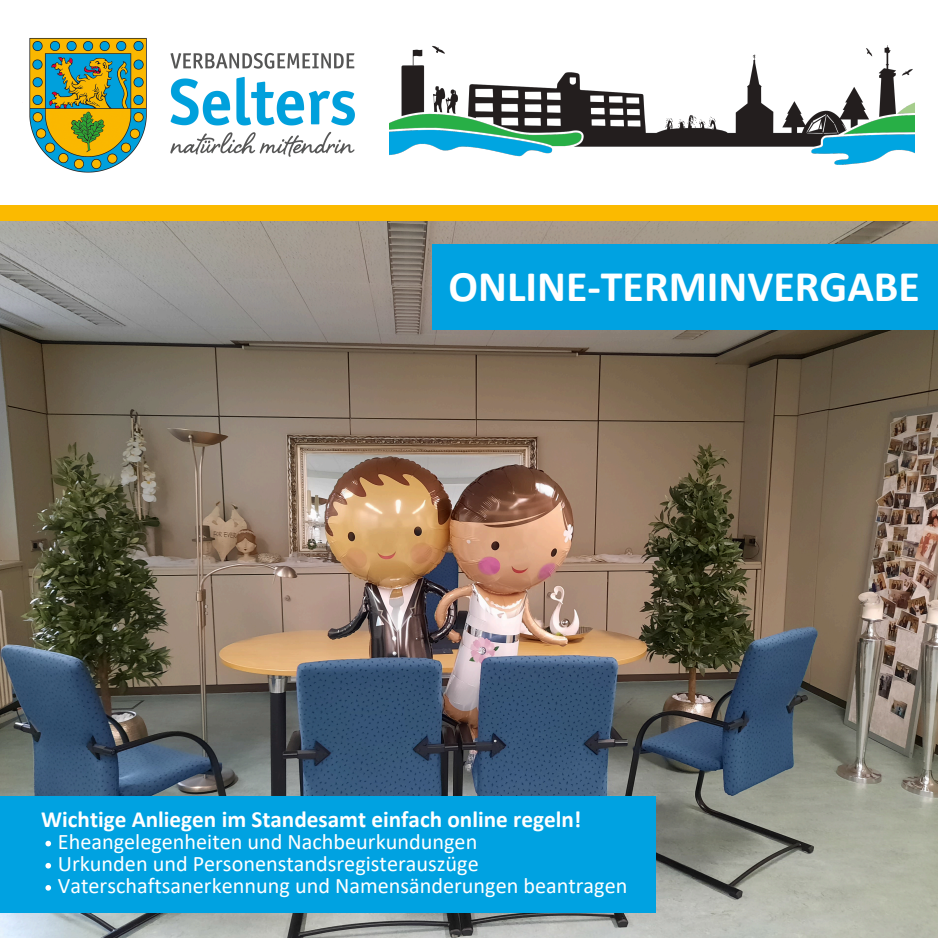
<style>
.page{position:relative;width:938px;height:938px;background:#fff}
.page>*{position:absolute;margin:0;border:0;box-sizing:border-box;transform-origin:0 0}
.t1{font:700 43.8px "Calibri";color:#fff}
.t2{font:700 23.2px "Calibri";color:#fff}
.t3{font:22.2px "Calibri";color:#fff}
</style>
<div class="page">
<img style="left:22px;top:38px;width:333px;height:135px">
<img style="left:389px;top:45px;width:525px;height:120px">
<img style="left:0;top:220px;width:938px;height:717px">
<div style="left:432px;top:244px;width:506px;height:86px;background:#00a2e1"></div>
<div style="left:0;top:795px;width:655px;height:117px;background:#00a2e1"></div>
<div style="left:0;top:205px;width:937px;height:15px;background:#fbba00"></div>
<svg style="left:45px;top:840px;width:6px;height:6px"></svg>
<svg style="left:45px;top:862px;width:6px;height:6px"></svg>
<svg style="left:45px;top:885px;width:6px;height:5px"></svg>
<p class="t1" style="left:448px;top:268px;width:472px">ONLINE-TERMINVERGABE</p>
<p class="t2" style="left:41px;top:809px;width:542px">Wichtige Anliegen im Standesamt einfach online regeln!</p>
<p class="t3" style="left:58px;top:832px;width:421px">Eheangelegenheiten und Nachbeurkundungen</p>
<h1 class="t3" style="left:58px;top:854px;width:422px">Urkunden und Personenstandsregisterauszüge</h1>
<h2 class="t3" style="left:58px;top:876px;width:571px">Vaterschaftsanerkennung und Namensänderungen beantragen</h2>
</div>
